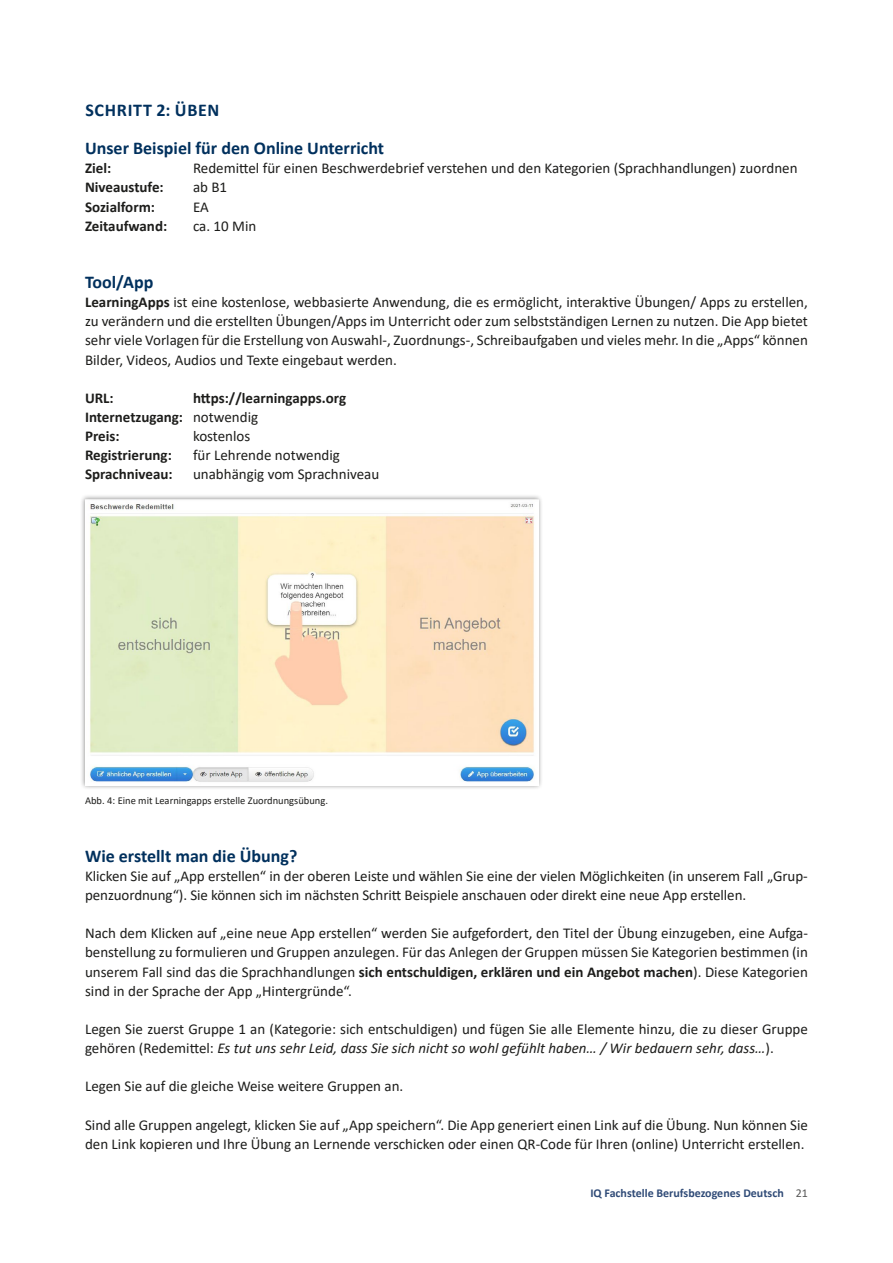
<style>
.page{position:relative;width:893px;height:1263px;background:#fff}
.page>*{position:absolute;margin:0;border:0;box-sizing:border-box;transform-origin:0 0}
.t1{font:700 18px/38.2px "Calibri";color:#00305d}
.t2{font:15px/19.2px "Calibri";color:#1d1d1b}
.t3{font:700 15px/19.2px "Calibri";color:#1d1d1b}
.t4{font:700 12px "Calibri";color:#304b77}
.t5{font:10.5px "Calibri";color:#1d1d1b}
.s1{font-weight:700}
.s2{font-weight:400}
.s3{font-style:italic}
.s4{font-weight:400;color:#575756}
</style>
<div class="page">
<div style="left:80px;top:494px;width:463px;height:296px;background:#1d1d1b;opacity:.5"></div>
<img style="left:85px;top:499px;width:453px;height:286px">
<p class="t1" style="left:85px;top:91px;width:301px">SCHRITT 2: ÜBEN<br>Unser Beispiel für den Online Unterricht</p>
<p class="t3" style="left:85px;top:158px;width:28px">Ziel:</p>
<p class="t2" style="left:193px;top:158px;width:606px">Redemittel für einen Beschwerdebrief verstehen und den Kategorien (Sprachhandlungen) zuordnen</p>
<p class="t3" style="left:85px;top:178px;width:80px">Niveaustufe:</p>
<p class="t2" style="left:193px;top:177px;width:36px">ab B1</p>
<p class="t3" style="left:85px;top:197px;width:71px">Sozialform:</p>
<p class="t2" style="left:193px;top:197px;width:17px">EA</p>
<p class="t3" style="left:85px;top:216px;width:84px">Zeitaufwand:</p>
<p class="t2" style="left:193px;top:216px;width:65px">ca. 10 Min</p>
<p class="t1" style="left:85px;top:263px;width:70px">Tool/App</p>
<p class="t2" style="left:85px;top:292px;width:724px;text-align:justify"><span class="s1">LearningApps</span> ist eine kostenlose, webbasierte Anwendung, die es ermöglicht, interaktive Übungen/ Apps zu erstellen, zu verändern und die erstellten Übungen/Apps im Unterricht oder zum selbstständigen Lernen zu nutzen. Die App bietet sehr viele Vorlagen für die Erstellung von Auswahl-, Zuordnungs-, Schreibaufgaben und vieles mehr. In die „Apps“ können Bilder, Videos, Audios und Texte eingebaut werden.</p>
<p class="t3" style="left:85px;top:388px;width:30px">URL:</p>
<p class="t3" style="left:85px;top:388px;width:263px;text-indent:108px">https://learningapps.org<br>Internetzugang: <span class="s2">notwendig<br></span>Preis:</p>
<p class="t2" style="left:193px;top:426px;width:59px">kostenlos</p>
<p class="t3" style="left:85px;top:445px;width:88px">Registrierung:</p>
<p class="t2" style="left:193px;top:445px;width:148px">für Lehrende notwendig</p>
<p class="t3" style="left:85px;top:464px;width:89px">Sprachniveau:</p>
<p class="t2" style="left:193px;top:464px;width:188px">unabhängig vom Sprachniveau</p>
<p class="t5" style="left:85px;top:794px;width:244px">Abb. 4: Eine mit Learningapps erstelle Zuordnungsübung.</p>
<p class="t1" style="left:85px;top:836px;width:214px">Wie erstellt man die Übung?</p>
<p class="t2" style="left:85px;top:866px;width:724px">Klicken Sie auf „App erstellen“ in der oberen Leiste und wählen Sie eine der vielen Möglichkeiten (in unserem Fall „Grup&shy;penzuordnung“). Sie können sich im nächsten Schritt Beispiele anschauen oder direkt eine neue App erstellen.</p>
<p class="t2" style="left:85px;top:923px;width:724px;text-align:justify">Nach dem Klicken auf „eine neue App erstellen“ werden Sie aufgefordert, den Titel der Übung einzugeben, eine Aufga&shy;benstellung zu formulieren und Gruppen anzulegen. Für das Anlegen der Gruppen müssen Sie Kategorien bestimmen (in unserem Fall sind das die Sprachhandlungen <span class="s1">sich entschuldigen, erklären und ein Angebot machen</span>). Diese Kategorien sind in der Sprache der App „Hintergründe“.</p>
<p class="t2" style="left:85px;top:1019px;width:724px">Legen Sie zuerst Gruppe 1 an (Kategorie: sich entschuldigen) und fügen Sie alle Elemente hinzu, die zu dieser Gruppe gehören (Redemittel: <span class="s3">Es tut uns sehr Leid, dass Sie sich nicht so wohl gefühlt haben… / Wir bedauern sehr, dass…</span>).</p>
<p class="t2" style="left:85px;top:1076px;width:320px">Legen Sie auf die gleiche Weise weitere Gruppen an.</p>
<p class="t2" style="left:85px;top:1115px;width:724px">Sind alle Gruppen angelegt, klicken Sie auf „App speichern“. Die App generiert einen Link auf die Übung. Nun können Sie den Link kopieren und Ihre Übung an Lernende verschicken oder einen QR-Code für Ihren (online) Unterricht erstellen.</p>
<p class="t4" style="left:590px;top:1184px;width:219px">IQ Fachstelle Berufsbezogenes Deutsch <span class="s4">21</span></p>
</div>
